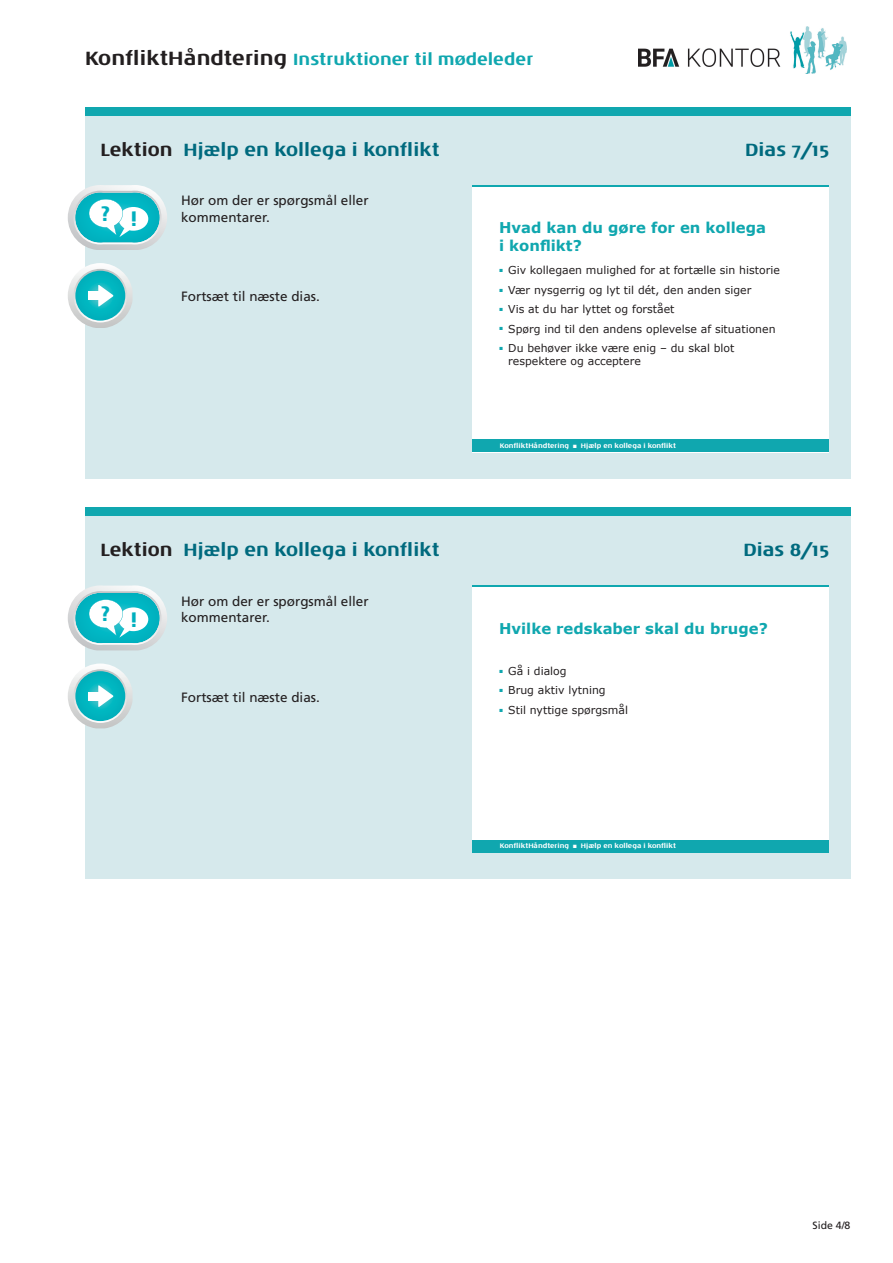
<style>
.page{position:relative;width:893px;height:1263px;background:#fff}
.page>*{position:absolute;margin:0;border:0;box-sizing:border-box;transform-origin:0 0}
.t1{font:700 21.3px "Noa LT Std";color:#00afbe}
.t2{font:700 18px "Noa LT Std";color:#006a7e}
.t3{font:700 16.5px "Noa LT Std";color:#10a7af}
.t4{font:700 14.85px/17.9px "Verdana";color:#10a7af}
.t5{font:13.5px/16.5px "Frutiger";color:#231f20}
.t6{font:10.95px/13px "Verdana";color:#231f20}
.t7{font:10.5px "Frutiger";color:#231f20}
.t8{font:700 6.75px "Noa LT Std";color:#fff}
.s1{font-size:19.5px;color:#231f20}
.s2{color:#231f20}
</style>
<div class="page">
<div style="left:85px;top:111px;width:765px;height:367px;background:#d6e9ec"></div>
<div style="left:85px;top:512px;width:765px;height:367px;background:#d6e9ec"></div>
<div style="left:85px;top:507px;width:765px;height:9px;background:#10a7af"></div>
<div style="left:85px;top:107px;width:765px;height:9px;background:#10a7af"></div>
<div style="left:473px;top:185px;width:356px;height:267px;background:#fff"></div>
<div style="left:473px;top:439px;width:356px;height:13px;background:#10a7af"></div>
<hr style="left:473px;top:185px;width:356px;height:2px;background:#10a7af">
<div style="left:473px;top:585px;width:356px;height:268px;background:#fff"></div>
<div style="left:473px;top:840px;width:356px;height:13px;background:#10a7af"></div>
<hr style="left:473px;top:585px;width:356px;height:2px;background:#10a7af">
<svg style="left:68px;top:263px;width:64px;height:65px"></svg>
<div style="left:89px;top:291px;width:15px;height:9px;background:#fff"></div>
<svg style="left:68px;top:663px;width:64px;height:65px"></svg>
<div style="left:89px;top:692px;width:15px;height:8px;background:#fff"></div>
<svg style="left:68px;top:185px;width:99px;height:65px"></svg>
<svg style="left:68px;top:585px;width:99px;height:65px"></svg>
<img style="left:639px;top:27px;width:208px;height:46px">
<h3 class="t3" style="left:85px;top:49px;width:450px"><span class="s1">KonfliktHåndtering</span> Instruktioner til mødeleder</h3>
<h2 class="t2" style="left:100px;top:138px;width:341px"><span class="s2">Lektion</span> Hjælp en kollega i konflikt</h2>
<h2 class="t2" style="left:745px;top:138px;width:85px">Dias 7/15</h2>
<h1 class="t1" style="left:100px;top:203px;width:39px">? !</h1>
<p class="t5" style="left:181px;top:192px;width:189px">Hør om der er spørgsmål eller kommentarer.</p>
<p class="t5" style="left:181px;top:288px;width:140px">Fortsæt til næste dias.</p>
<h3 class="t4" style="left:499px;top:218px;width:268px">Hvad kan du gøre for en kollega i konflikt?</h3>
<p class="t6" style="left:499px;top:264px;width:282px"><sup>■</sup> Giv kollegaen mulighed for at fortælle sin historie</p>
<p class="t6" style="left:499px;top:283px;width:254px"><sup>■</sup> Vær nysgerrig og lyt til dét, den anden siger</p>
<p class="t6" style="left:499px;top:302px;width:177px"><sup>■</sup> Vis at du har lyttet og forstået</p>
<p class="t6" style="left:499px;top:322px;width:278px"><sup>■</sup> Spørg ind til den andens oplevelse af situationen</p>
<p class="t6" style="left:508px;top:341px;width:228px;text-indent:-9px"><sup>■</sup> Du behøver ikke være enig – du skal blot respektere og acceptere</p>
<p class="t8" style="left:500px;top:441px;width:178px">KonfliktHåndtering ■ Hjælp en kollega i konflikt</p>
<h2 class="t2" style="left:100px;top:539px;width:341px"><span class="s2">Lektion</span> Hjælp en kollega i konflikt</h2>
<h2 class="t2" style="left:743px;top:539px;width:87px">Dias 8/15</h2>
<h1 class="t1" style="left:100px;top:603px;width:39px">? !</h1>
<p class="t5" style="left:181px;top:592px;width:189px">Hør om der er spørgsmål eller kommentarer.</p>
<p class="t5" style="left:181px;top:689px;width:140px">Fortsæt til næste dias.</p>
<h3 class="t4" style="left:499px;top:619px;width:270px">Hvilke redskaber skal du bruge?</h3>
<p class="t6" style="left:499px;top:664px;width:69px"><sup>■</sup> Gå i dialog</p>
<p class="t6" style="left:499px;top:683px;width:108px"><sup>■</sup> Brug aktiv lytning</p>
<p class="t6" style="left:499px;top:703px;width:130px"><sup>■</sup> Stil nyttige spørgsmål</p>
<p class="t8" style="left:500px;top:842px;width:178px">KonfliktHåndtering ■ Hjælp en kollega i konflikt</p>
<p class="t7" style="left:812px;top:1219px;width:39px">Side 4/8</p>
</div>
